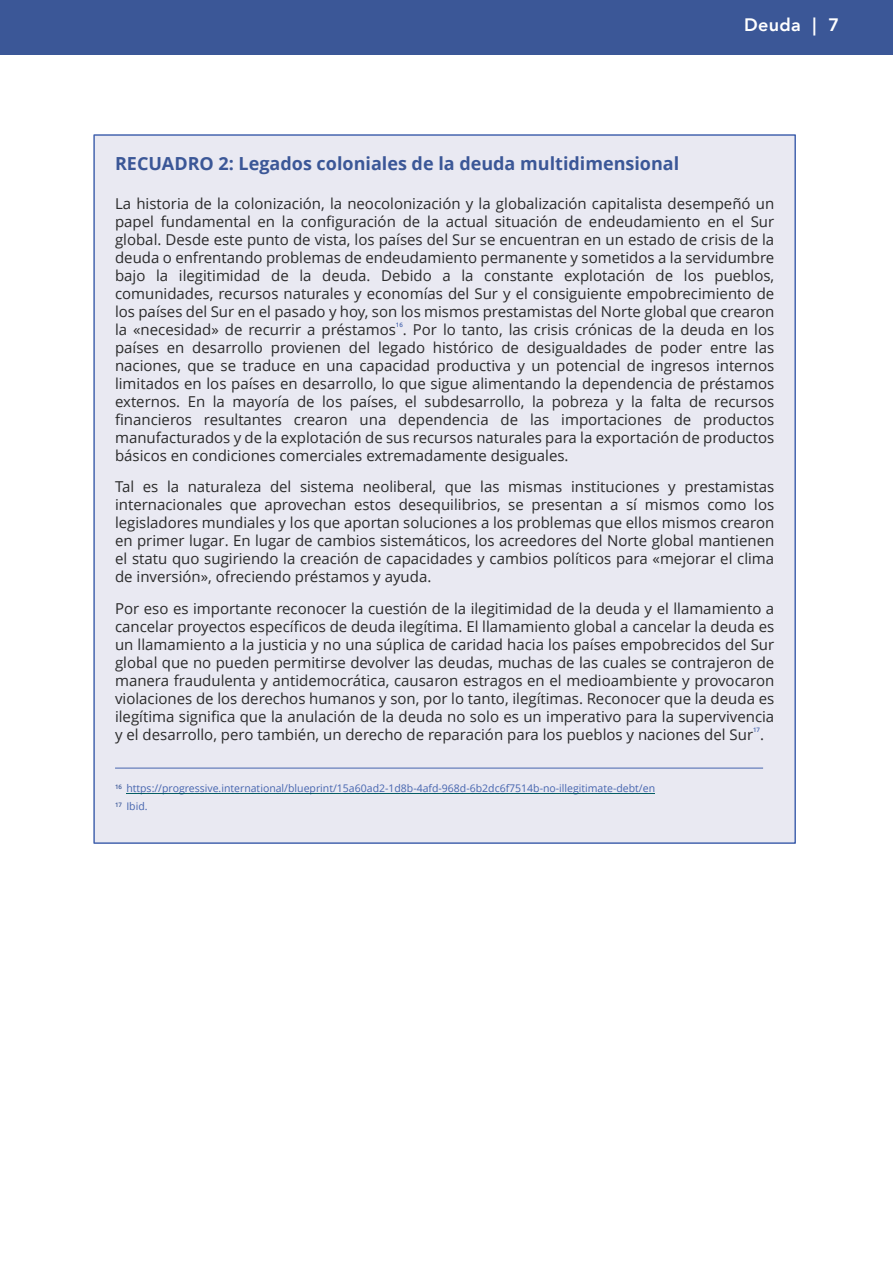
<style>
.page{position:relative;width:893px;height:1263px;background:#fff}
.page>*{position:absolute;margin:0;border:0;box-sizing:border-box;transform-origin:0 0}
.t1{font:700 18px "Open Sans";color:#3b5797}
.t2{font:800 18px "Avenir";letter-spacing:.02em;color:#fff}
.t3{font:15px/18px "Open Sans";color:#2a2a2a;text-align:justify}
.t4{font:10.5px "Open Sans";color:#4665af}
.t5{font:600 6.15px "Open Sans";color:#4665af}
</style>
<div class="page">
<div style="left:0;top:0;width:893px;height:54px;background:#3b5797"></div>
<div style="left:93px;top:134px;width:703px;height:710px;background:#e9e9f2;border:2px solid #4665af"></div>
<hr style="left:115px;top:768px;width:648px;height:1px;background:#4665af">
<hr style="left:126px;top:793px;width:529px;height:1px;background:#045d63">
<p class="t2" style="left:744px;top:13px;width:96px">Deuda | 7</p>
<p class="t1" style="left:115px;top:156px;width:566px">RECUADRO 2: Legados coloniales de la deuda multidimensional</p>
<p class="t3" style="left:115px;top:196px;width:661px">La historia de la colonización, la neocolonización y la globalización capitalista desempeñó un papel fundamental en la configuración de la actual situación de endeudamiento en el Sur global. Desde este punto de vista, los países del Sur se encuentran en un estado de crisis de la deuda o enfrentando problemas de endeudamiento permanente y sometidos a la servidumbre bajo la ilegitimidad de la deuda. Debido a la constante explotación de los pueblos, comunidades, recursos naturales y economías del Sur y el consiguiente empobrecimiento de los países del Sur en el pasado y hoy, son los mismos prestamistas del Norte global que crearon la «necesidad» de recurrir a préstamos</p>
<p class="t5" style="left:396px;top:322px;width:8px">16</p>
<p class="t3" style="left:115px;top:322px;width:661px;text-indent:288px">. Por lo tanto, las crisis crónicas de la deuda en los países en desarrollo provienen del legado histórico de desigualdades de poder entre las naciones, que se traduce en una capacidad productiva y un potencial de ingresos internos limitados en los países en desarrollo, lo que sigue alimentando la dependencia de préstamos externos. En la mayoría de los países, el subdesarrollo, la pobreza y la falta de recursos financieros resultantes crearon una dependencia de las importaciones de productos manufacturados y de la explotación de sus recursos naturales para la exportación de productos básicos en condiciones comerciales extremadamente desiguales.</p>
<p class="t3" style="left:115px;top:479px;width:661px">Tal es la naturaleza del sistema neoliberal, que las mismas instituciones y prestamistas internacionales que aprovechan estos desequilibrios, se presentan a sí mismos como los legisladores mundiales y los que aportan soluciones a los problemas que ellos mismos crearon en primer lugar. En lugar de cambios sistemáticos, los acreedores del Norte global mantienen el statu quo sugiriendo la creación de capacidades y cambios políticos para «mejorar el clima de inversión», ofreciendo préstamos y ayuda.</p>
<p class="t3" style="left:115px;top:601px;width:661px">Por eso es importante reconocer la cuestión de la ilegitimidad de la deuda y el llamamiento a cancelar proyectos específicos de deuda ilegítima. El llamamiento global a cancelar la deuda es un llamamiento a la justicia y no una súplica de caridad hacia los países empobrecidos del Sur global que no pueden permitirse devolver las deudas, muchas de las cuales se contrajeron de manera fraudulenta y antidemocrática, causaron estragos en el medioambiente y provocaron violaciones de los derechos humanos y son, por lo tanto, ilegítimas. Reconocer que la deuda es ilegítima significa que la anulación de la deuda no solo es un imperativo para la supervivencia y el desarrollo, pero también, un derecho de reparación para los pueblos y naciones del Sur</p>
<p class="t5" style="left:753px;top:727px;width:8px">17</p>
<p class="t3" style="left:760px;top:727px;width:5px">.</p>
<p class="t4" style="left:115px;top:784px;width:542px"><sup>16</sup> https://progressive.international/blueprint/15a60ad2-1d8b-4afd-968d-6b2dc6f7514b-no-illegitimate-debt/en</p>
<p class="t4" style="left:115px;top:802px;width:34px"><sup>17</sup> Ibid.</p>
</div>
